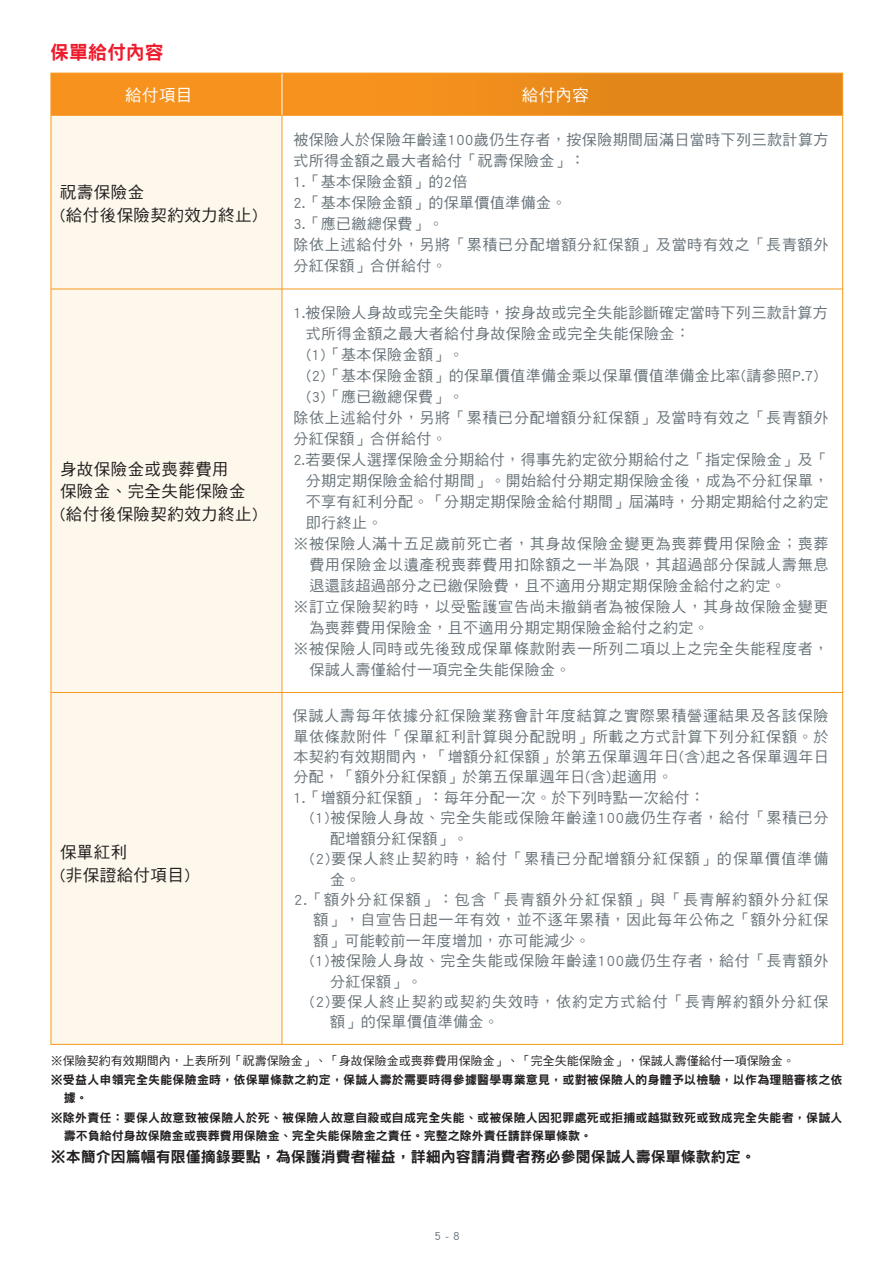
<style>
.page{position:relative;width:893px;height:1263px;background:#fff}
.page>*{position:absolute;margin:0;border:0;box-sizing:border-box;transform-origin:0 0}
.t1{font:19.05px "DF Hei Std W9";color:#ee1b2c}
.t2{font:16.5px/22.5px "DF Hei Std W5";letter-spacing:.025em;color:#231f20}
.t3{font:16.5px "DF Hei Std W5";letter-spacing:.025em;color:#fff}
.t4{font:15px/21px "DF Hei Std W5";letter-spacing:.03em;color:#687379}
.t5{font:15px/20.4px "DF Hei Std W5";letter-spacing:.05em;color:#687379}
.t6{font:15px "DF Hei Std W5";letter-spacing:.07em;color:#687379}
.t7{font:15px "DF Hei Std W9";color:#231f20}
.t8{font:15px "DF Hei Std W5";letter-spacing:.085em;color:#687379}
.t9{font:12px/18px "DF Hei Std W9";letter-spacing:.015em;color:#231f20}
.t10{font:12px "DF Hei Std W5";color:#231f20}
.t11{font:12px "DF Hei Std W5";color:#687379}
</style>
<div class="page">
<div style="left:51px;top:104px;width:231px;height:940px;background:#fef7eb"></div>
<svg style="left:53px;top:75px;width:788px;height:40px;background:#ee8d1c"></svg>
<hr style="left:51px;top:115px;width:791px;height:1px;background:#f7981d">
<hr style="left:282px;top:73px;width:1px;height:42px;background:#fff">
<hr style="left:282px;top:114px;width:1px;height:929px;background:#f7981d">
<hr style="left:51px;top:288px;width:792px;height:1px;background:#f7981d">
<hr style="left:51px;top:692px;width:792px;height:1px;background:#f7981d">
<p class="t1" style="left:50px;top:42px;width:115px">保單給付內容</p>
<p class="t3" style="left:125px;top:86px;width:69px">給付項目</p>
<p class="t3" style="left:522px;top:86px;width:69px">給付內容</p>
<p class="t4" style="left:293px;top:128px;width:537px">被保險人於保險年齡達100歲仍生存者，按保險期間屆滿日當時下列三款計算方式所得金額之最大者給付「祝壽保險金」：<br>1.「基本保險金額」的2倍<br>2.「基本保險金額」的保單價值準備金。<br>3.「應已繳總保費」。<br>除依上述給付外，另將「累積已分配增額分紅保額」及當時有效之「長青額外分紅保額」合併給付。</p>
<p class="t2" style="left:60px;top:181px;width:199px">祝壽保險金<br>(給付後保險契約效力終止)</p>
<p class="t2" style="left:60px;top:457px;width:199px">身故保險金或喪葬費用<br>保險金、完全失能保險金<br>(給付後保險契約效力終止)</p>
<p class="t2" style="left:60px;top:840px;width:131px">保單紅利<br>(非保證給付項目)</p>
<p class="t4" style="left:293px;top:301px;width:536px">1.被保險人身故或完全失能時，按身故或完全失能診斷確定當時下列三款計算方</p>
<p class="t4" style="left:306px;top:322px;width:385px">式所得金額之最大者給付身故保險金或完全失能保險金：</p>
<p class="t4" style="left:306px;top:343px;width:159px">(1)「基本保險金額」。</p>
<p class="t4" style="left:306px;top:364px;width:513px">(2)「基本保險金額」的保單價值準備金乘以保單價值準備金比率(請參照P.7)</p>
<p class="t4" style="left:306px;top:385px;width:159px">(3)「應已繳總保費」。</p>
<p class="t5" style="left:293px;top:407px;width:537px">除依上述給付外，另將「累積已分配增額分紅保額」及當時有效之「長青額外</p>
<p class="t4" style="left:293px;top:427px;width:155px">分紅保額」合併給付。</p>
<p class="t4" style="left:293px;top:448px;width:536px">2.若要保人選擇保險金分期給付，得事先約定欲分期給付之「指定保險金」及「</p>
<p class="t4" style="left:306px;top:469px;width:524px">分期定期保險金給付期間」。開始給付分期定期保險金後，成為不分紅保單，</p>
<p class="t4" style="left:306px;top:490px;width:524px">不享有紅利分配。「分期定期保險金給付期間」屆滿時，分期定期給付之約定</p>
<p class="t4" style="left:306px;top:511px;width:78px">即行終止。</p>
<p class="t5" style="left:293px;top:533px;width:537px">※被保險人滿十五足歲前死亡者，其身故保險金變更為喪葬費用保險金；喪葬</p>
<p class="t5" style="left:309px;top:554px;width:520px">費用保險金以遺產稅喪葬費用扣除額之一半為限，其超過部分保誠人壽無息</p>
<p class="t4" style="left:309px;top:574px;width:478px">退還該超過部分之已繳保險費，且不適用分期定期保險金給付之約定。</p>
<p class="t5" style="left:293px;top:596px;width:537px">※訂立保險契約時，以受監護宣告尚未撤銷者為被保險人，其身故保險金變更</p>
<p class="t4" style="left:309px;top:616px;width:401px">為喪葬費用保險金，且不適用分期定期保險金給付之約定。</p>
<p class="t5" style="left:293px;top:638px;width:537px">※被保險人同時或先後致成保單條款附表一所列二項以上之完全失能程度者，</p>
<p class="t4" style="left:309px;top:658px;width:262px">保誠人壽僅給付一項完全失能保險金。</p>
<p class="t5" style="left:293px;top:705px;width:537px">保誠人壽每年依據分紅保險業務會計年度結算之實際累積營運結果及各該保險單依條款附件「保單紅利計算與分配說明」所載之方式計算下列分紅保額。於本契約有效期間內，「增額分紅保額」於第五保單週年日(含)起之各保單週年日分配，「額外分紅保額」於第五保單週年日(含)起適用。<br>1.「增額分紅保額」：每年分配一次。於下列時點一次給付：</p>
<p class="t5" style="left:310px;top:807px;width:520px">(1)被保險人身故、完全失能或保險年齡達100歲仍生存者，給付「累積已分</p>
<p class="t4" style="left:330px;top:827px;width:139px">配增額分紅保額」。</p>
<p class="t6" style="left:310px;top:850px;width:520px">(2)要保人終止契約時，給付「累積已分配增額分紅保額」的保單價值準備</p>
<p class="t4" style="left:330px;top:868px;width:32px">金。</p>
<p class="t8" style="left:294px;top:891px;width:536px">2.「額外分紅保額」：包含「長青額外分紅保額」與「長青解約額外分紅保</p>
<p class="t4" style="left:314px;top:908px;width:516px">額」，自宣告日起一年有效，並不逐年累積，因此每年公佈之「額外分紅保</p>
<p class="t4" style="left:314px;top:929px;width:278px">額」可能較前一年度增加，亦可能減少。</p>
<p class="t5" style="left:310px;top:950px;width:520px">(1)被保險人身故、完全失能或保險年齡達100歲仍生存者，給付「長青額外</p>
<p class="t4" style="left:330px;top:970px;width:93px">分紅保額」。</p>
<p class="t6" style="left:310px;top:993px;width:520px">(2)要保人終止契約或契約失效時，依約定方式給付「長青解約額外分紅保</p>
<p class="t4" style="left:330px;top:1010px;width:170px">額」的保單價值準備金。</p>
<p class="t10" style="left:51px;top:1053px;width:745px">※保險契約有效期間內，上表所列「祝壽保險金」、「身故保險金或喪葬費用保險金」、「完全失能保險金」，保誠人壽僅給付一項保險金。</p>
<p class="t9" style="left:64px;top:1070px;width:780px;text-indent:-13px">※受益人申領完全失能保險金時，依保單條款之約定，保誠人壽於需要時得參據醫學專業意見，或對被保險人的身體予以檢驗，以作為理賠審核之依據。</p>
<p class="t9" style="left:64px;top:1107px;width:780px;text-indent:-13px">※除外責任：要保人故意致被保險人於死、被保險人故意自殺或自成完全失能、或被保險人因犯罪處死或拒捕或越獄致死或致成完全失能者，保誠人壽不負給付身故保險金或喪葬費用保險金、完全失能保險金之責任。完整之除外責任請詳保單條款。</p>
<p class="t7" style="left:51px;top:1148px;width:707px">※本簡介因篇幅有限僅摘錄要點，為保護消費者權益，詳細內容請消費者務必參閱保誠人壽保單條款約定。</p>
<p class="t11" style="left:434px;top:1228px;width:27px">5 - 8</p>
</div>
